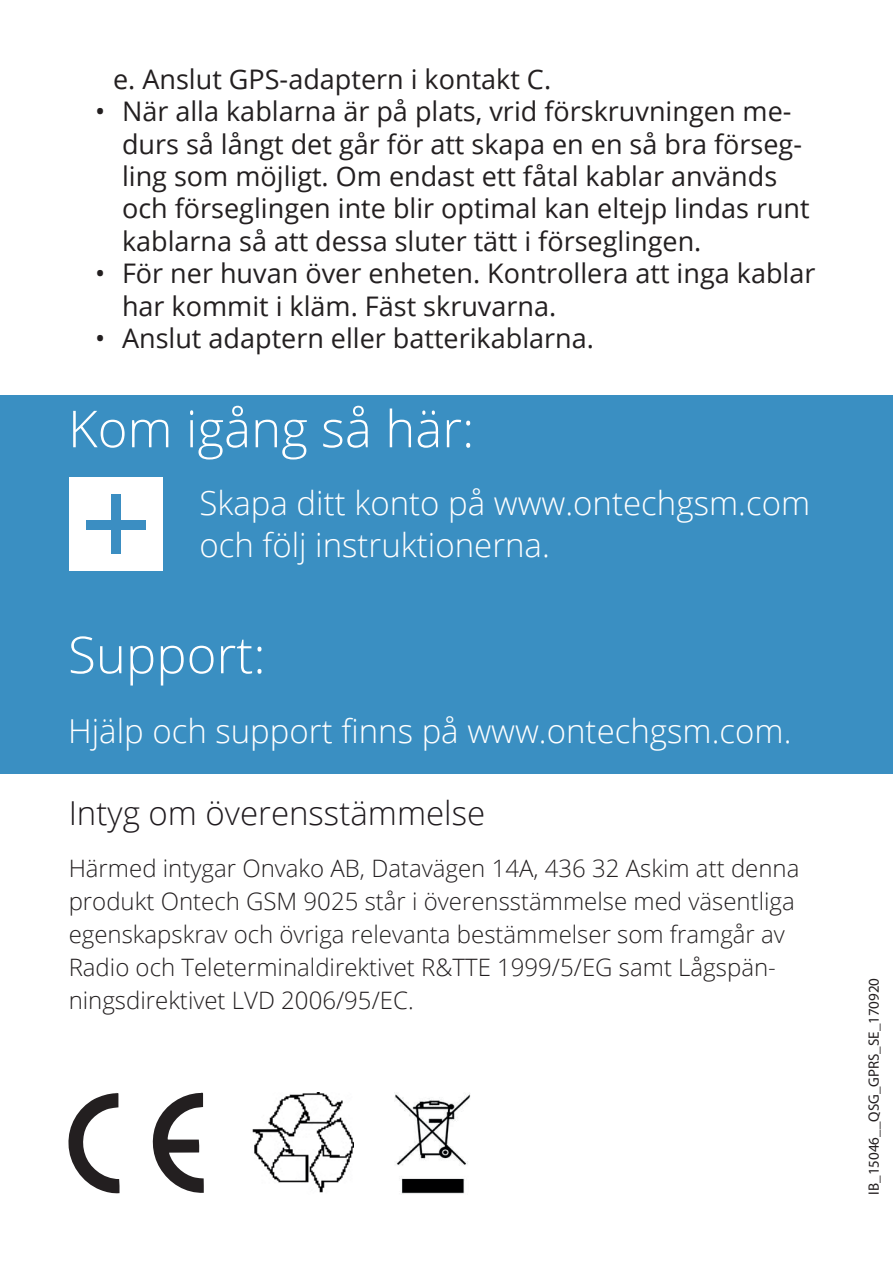
<style>
.page{position:relative;width:893px;height:1263px;background:#fff}
.page>*{position:absolute;margin:0;border:0;box-sizing:border-box;transform-origin:0 0}
.t1{font:300 51px "Open Sans";color:#fff}
.t2{font:300 33px/42px "Open Sans";color:#fff}
.t3{font:300 33px "Open Sans";color:#1f1a1e}
.t4{font:27px/32.4px "Open Sans";color:#231f20}
.t5{font:300 24px/33px "Open Sans";color:#231f20}
.t6{font:15px "Myriad Pro";color:#231f20}
</style>
<div class="page">
<img style="left:252px;top:1092px;width:102px;height:101px">
<img style="left:395px;top:1094px;width:76px;height:100px">
<svg style="left:152px;top:1092px;width:52px;height:101px"></svg>
<svg style="left:68px;top:1093px;width:52px;height:101px"></svg>
<div style="left:0;top:395px;width:893px;height:379px;background:#3a8fc2"></div>
<div style="left:69px;top:478px;width:93px;height:93px;background:#fff"></div>
<div style="left:86px;top:520px;width:60px;height:9px;background:#3b8ec2"></div>
<div style="left:112px;top:495px;width:9px;height:59px;background:#3b8ec2"></div>
<p class="t4" style="left:113px;top:62px;width:440px">e. Anslut GPS-adaptern i kontakt C.</p>
<p class="t4" style="left:122px;top:94px;width:689px;text-indent:-27px">• När alla kablarna är på plats, vrid förskruvningen me&shy;durs så långt det går för att skapa en en så bra förseg&shy;ling som möjligt. Om endast ett fåtal kablar används och förseglingen inte blir optimal kan eltejp lindas runt kablarna så att dessa sluter tätt i förseglingen.</p>
<p class="t4" style="left:122px;top:256px;width:695px;text-indent:-27px">• För ner huvan över enheten. Kontrollera att inga kablar har kommit i kläm. Fäst skruvarna.</p>
<p class="t4" style="left:95px;top:321px;width:500px">• Anslut adaptern eller batterikablarna.</p>
<h1 class="t1" style="left:68px;top:394px;width:408px">Kom igång så här:</h1>
<p class="t2" style="left:199px;top:481px;width:612px">Skapa ditt konto på www.ontechgsm.com och följ instruktionerna.</p>
<h1 class="t1" style="left:68px;top:620px;width:199px">Support:</h1>
<p class="t2" style="left:68px;top:709px;width:725px">Hjälp och support finns på www.ontechgsm.com.</p>
<p class="t3" style="left:69px;top:790px;width:418px">Intyg om överensstämmelse</p>
<p class="t5" style="left:69px;top:851px;width:732px">Härmed intygar Onvako AB, Datavägen 14A, 436 32 Askim att denna produkt Ontech GSM 9025 står i överensstämmelse med väsentliga egenskapskrav och övriga relevanta bestämmelser som framgår av Radio och Teleterminaldirektivet R&amp;TTE 1999/5/EG samt Lågspän&shy;ningsdirektivet LVD 2006/95/EC.</p>
<p class="t6" style="left:864px;top:1194px;width:218px;rotate:-90deg">IB_15046__QSG_GPRS_SE_170920</p>
</div>
